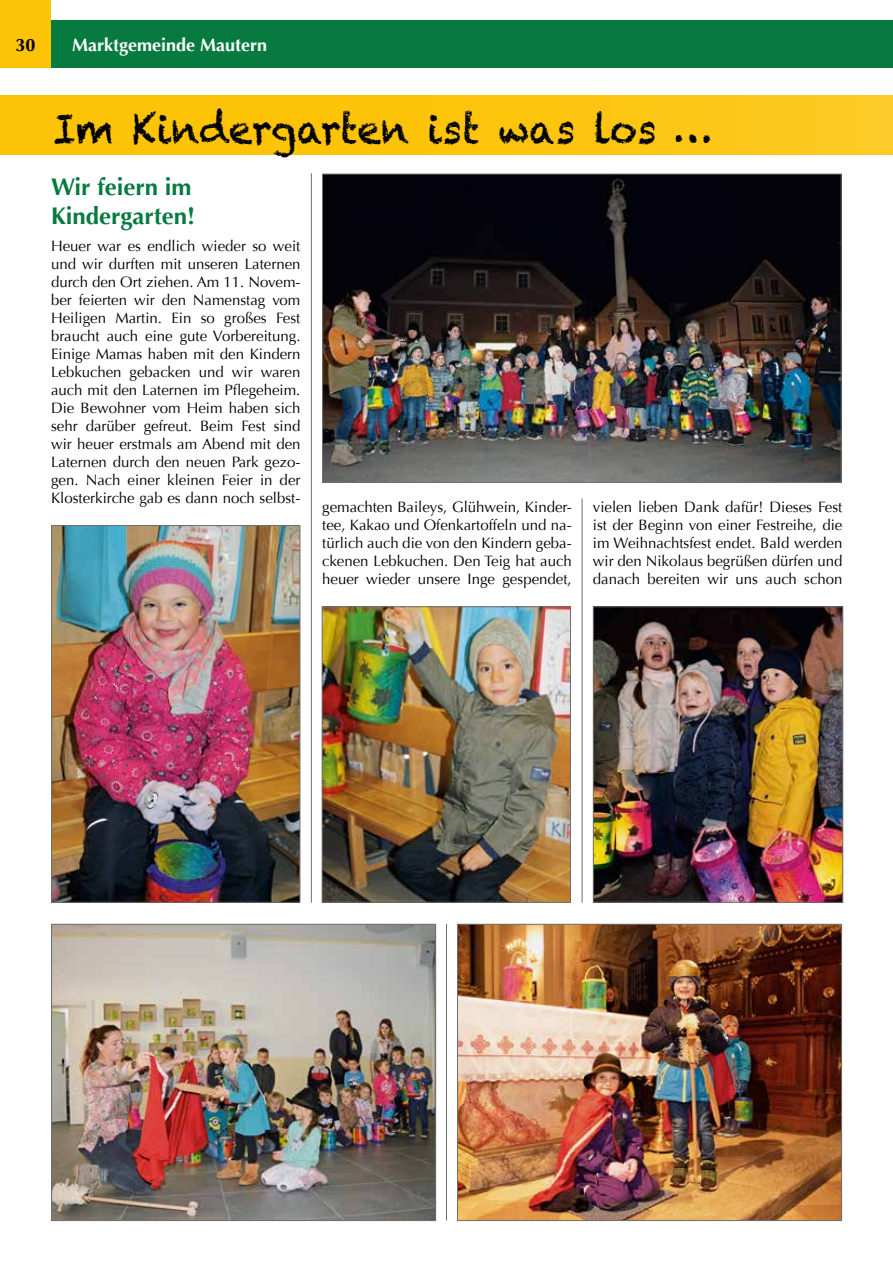
<style>
.page{position:relative;width:893px;height:1263px;background:#fff}
.page>*{position:absolute;margin:0;border:0;box-sizing:border-box;transform-origin:0 0}
.t1{font:40.5px "Chalkduster";color:#000;scale:.93 1}
.t2{font:700 24px/28.8px "Optima";color:#067a3f}
.t3{font:700 18px "Optima";color:#fff}
.t4{font:700 18px "Optima";color:#000}
.t5{font:15px/18px "Optima";color:#000;text-align:justify}
</style>
<div class="page">
<div style="left:0;top:20px;width:893px;height:48px;background:#067a3f"></div>
<div style="left:0;top:0;width:51px;height:68px;background:#fdc306"></div>
<div style="left:0;top:95px;width:893px;height:60px;background:linear-gradient(to right,#fdc100,#fdc91f)"></div>
<img style="left:324px;top:176px;width:515px;height:305px">
<div style="left:322px;top:174px;width:519px;height:309px;border:1px solid #6f6f6e"></div>
<img style="left:459px;top:926px;width:381px;height:293px">
<div style="left:457px;top:924px;width:385px;height:297px;border:1px solid #6f6f6e"></div>
<img style="left:324px;top:608px;width:245px;height:293px">
<div style="left:322px;top:606px;width:249px;height:297px;border:1px solid #6f6f6e"></div>
<img style="left:53px;top:926px;width:381px;height:293px">
<div style="left:51px;top:924px;width:385px;height:297px;border:1px solid #6f6f6e"></div>
<img style="left:595px;top:608px;width:246px;height:293px">
<div style="left:593px;top:606px;width:250px;height:297px;border:1px solid #6f6f6e"></div>
<img style="left:53px;top:527px;width:245px;height:374px">
<div style="left:51px;top:525px;width:249px;height:378px;border:1px solid #6f6f6e"></div>
<hr style="left:582px;top:498px;width:1px;height:405px;background:#6f6f6e">
<hr style="left:446px;top:924px;width:1px;height:296px;background:#6f6f6e">
<hr style="left:311px;top:173px;width:1px;height:730px;background:#6f6f6e">
<p class="t4" style="left:16px;top:34px;width:22px">30</p>
<p class="t3" style="left:72px;top:34px;width:197px">Marktgemeinde Mautern</p>
<h1 class="t1" style="left:53px;top:105px;width:711px">Im Kindergarten ist was los …</h1>
<h2 class="t2" style="left:51px;top:173px;width:146px">Wir feiern im<br>Kindergarten!</h2>
<p class="t5" style="left:51px;top:237px;width:251px">Heuer war es endlich wieder so weit und wir durften mit unseren Laternen durch den Ort ziehen. Am 11. Novem&shy;ber feierten wir den Namenstag vom Heiligen Martin. Ein so großes Fest braucht auch eine gute Vorbereitung.<br>Einige Mamas haben mit den Kindern Lebkuchen gebacken und wir waren auch mit den Laternen im Pflegeheim.<br>Die Bewohner vom Heim haben sich sehr darüber gefreut. Beim Fest sind wir heuer erstmals am Abend mit den Laternen durch den neuen Park gezo&shy;gen. Nach einer kleinen Feier in der Klosterkirche gab es dann noch selbst-</p>
<p class="t5" style="left:322px;top:498px;width:251px">gemachten Baileys, Glühwein, Kinder&shy;tee, Kakao und Ofenkartoffeln und na&shy;türlich auch die von den Kindern geba&shy;ckenen Lebkuchen. Den Teig hat auch heuer wieder unsere Inge gespendet,</p>
<p class="t5" style="left:593px;top:498px;width:251px">vielen lieben Dank dafür! Dieses Fest ist der Beginn von einer Festreihe, die im Weihnachtsfest endet. Bald werden wir den Nikolaus begrüßen dürfen und danach bereiten wir uns auch schon</p>
</div>
